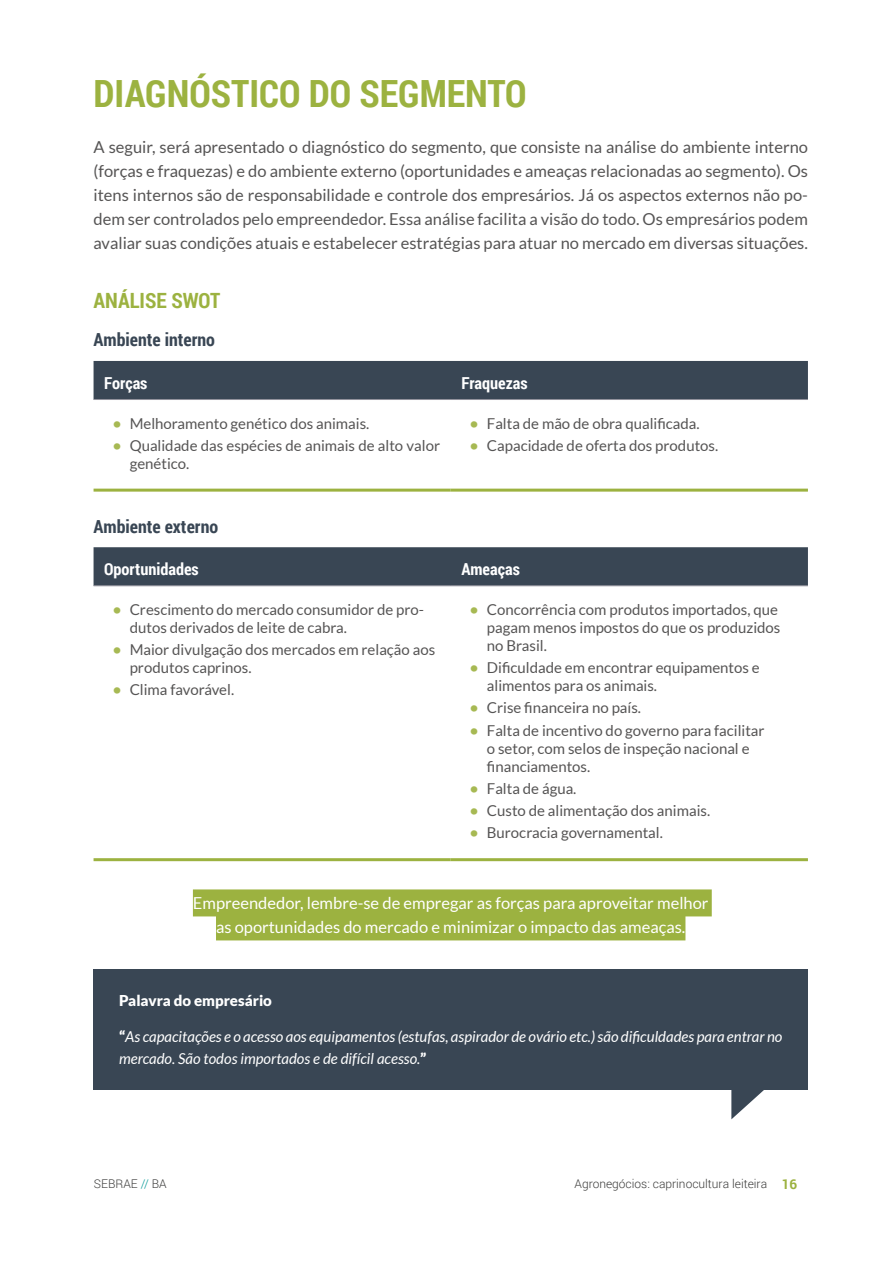
<style>
.page{position:relative;width:893px;height:1263px;background:#fff}
.page>*{position:absolute;margin:0;border:0;box-sizing:border-box;transform-origin:0 0}
.t1{font:700 37.5px "Roboto Condensed";color:#9cb240}
.t2{font:700 21px "Roboto Condensed";color:#9cb240}
.t3{font:700 18px "Roboto Condensed";color:#394654}
.t4{font:16.5px/24px "Lato";color:#555454;text-align:justify}
.t5{font:16.5px/24px "Lato";color:#fff;text-align:center}
.t6{font:700 16.5px "Roboto Condensed";color:#fff}
.t7{font:15px/18px "Lato";color:#555454}
.t8{font:italic 15px/22.5px "Lato";color:#fff}
.t9{font:900 15px "Lato";color:#fff}
.t10{font:300 12px "Roboto";color:#3c3c3b}
.s1{font-weight:700;color:#a7b953}
.s2{font-weight:900;font-style:normal}
.s3{color:#009996}
.s4{font-weight:700;font-size:13.5px;color:#9cb240}
</style>
<div class="page">
<div style="left:193px;top:889px;width:519px;height:27px;background:#9cb240"></div>
<div style="left:216px;top:913px;width:469px;height:27px;background:#9cb240"></div>
<div style="left:94px;top:361px;width:714px;height:38px;background:#394654"></div>
<hr style="left:94px;top:489px;width:357px;height:3px;background:#9cb240">
<hr style="left:451px;top:489px;width:357px;height:3px;background:#9cb240">
<hr style="left:94px;top:399px;width:357px;height:1px;background:#92929c">
<hr style="left:451px;top:399px;width:357px;height:1px;background:#92929c">
<div style="left:94px;top:547px;width:714px;height:38px;background:#394654"></div>
<hr style="left:94px;top:858px;width:357px;height:3px;background:#9cb240">
<hr style="left:451px;top:858px;width:357px;height:3px;background:#9cb240">
<hr style="left:94px;top:585px;width:357px;height:1px;background:#92929c">
<hr style="left:451px;top:585px;width:357px;height:1px;background:#92929c">
<div style="left:94px;top:969px;width:714px;height:120px;background:#394654"></div>
<svg style="left:731px;top:1089px;width:33px;height:30px"></svg>
<h1 class="t1" style="left:94px;top:68px;width:434px">DIAGNÓSTICO DO SEGMENTO</h1>
<p class="t4" style="left:94px;top:135px;width:716px">A seguir, será apresentado o diagnóstico do segmento, que consiste na análise do ambiente interno (forças e fraquezas) e do ambiente externo (oportunidades e ameaças relacionadas ao segmento). Os itens internos são de responsabilidade e controle dos empresários. Já os aspectos externos não po&shy;dem ser controlados pelo empreendedor. Essa análise facilita a visão do todo. Os empresários podem avaliar suas condições atuais e estabelecer estratégias para atuar no mercado em diversas situações.</p>
<h2 class="t2" style="left:94px;top:286px;width:128px">ANÁLISE SWOT</h2>
<p class="t3" style="left:94px;top:327px;width:123px">Ambiente interno</p>
<p class="t6" style="left:104px;top:371px;width:45px">Forças</p>
<p class="t6" style="left:461px;top:371px;width:68px">Fraquezas</p>
<p class="t7" style="left:113px;top:414px;width:258px"><span class="s1">•</span> Melhoramento genético dos animais.</p>
<p class="t7" style="left:130px;top:436px;width:312px;text-indent:-17px"><span class="s1">•</span> Qualidade das espécies de animais de alto valor genético.</p>
<p class="t7" style="left:470px;top:414px;width:231px"><span class="s1">•</span> Falta de mão de obra qualificada.</p>
<p class="t7" style="left:470px;top:436px;width:250px"><span class="s1">•</span> Capacidade de oferta dos produtos.</p>
<p class="t3" style="left:94px;top:514px;width:126px">Ambiente externo</p>
<p class="t6" style="left:104px;top:558px;width:96px">Oportunidades</p>
<p class="t6" style="left:461px;top:558px;width:60px">Ameaças</p>
<p class="t7" style="left:130px;top:600px;width:296px;text-indent:-17px"><span class="s1">•</span> Crescimento do mercado consumidor de pro&shy;dutos derivados de leite de cabra.</p>
<p class="t7" style="left:130px;top:641px;width:307px;text-indent:-17px"><span class="s1">•</span> Maior divulgação dos mercados em relação aos produtos caprinos.</p>
<p class="t7" style="left:113px;top:681px;width:123px"><span class="s1">•</span> Clima favorável.</p>
<p class="t7" style="left:487px;top:600px;width:295px;text-indent:-17px"><span class="s1">•</span> Concorrência com produtos importados, que pagam menos impostos do que os produzidos no Brasil.</p>
<p class="t7" style="left:487px;top:659px;width:274px;text-indent:-17px"><span class="s1">•</span> Dificuldade em encontrar equipamentos e alimentos para os animais.</p>
<p class="t7" style="left:470px;top:699px;width:173px"><span class="s1">•</span> Crise financeira no país.</p>
<p class="t7" style="left:487px;top:721px;width:279px;text-indent:-17px"><span class="s1">•</span> Falta de incentivo do governo para facilitar o setor, com selos de inspeção nacional e financiamentos.</p>
<p class="t7" style="left:470px;top:779px;width:108px"><span class="s1">•</span> Falta de água.</p>
<p class="t7" style="left:470px;top:801px;width:242px"><span class="s1">•</span> Custo de alimentação dos animais.</p>
<p class="t7" style="left:470px;top:824px;width:195px"><span class="s1">•</span> Burocracia governamental.</p>
<p class="t5" style="left:193px;top:891px;width:517px">Empreendedor, lembre-se de empregar as forças para aproveitar melhor as oportunidades do mercado e minimizar o impacto das ameaças.</p>
<p class="t9" style="left:119px;top:992px;width:154px">Palavra do empresário</p>
<p class="t8" style="left:119px;top:1025px;width:665px"><span class="s2">“</span>As capacitações e o acesso aos equipamentos (estufas, aspirador de ovário etc.) são dificuldades para entrar no mercado. São todos importados e de difícil acesso.<span class="s2">”</span></p>
<p class="t10" style="left:94px;top:1175px;width:74px">SEBRAE <span class="s3">//</span> BA</p>
<p class="t10" style="left:575px;top:1175px;width:224px">Agronegócios: caprinocultura leiteira <span class="s4">16</span></p>
</div>
